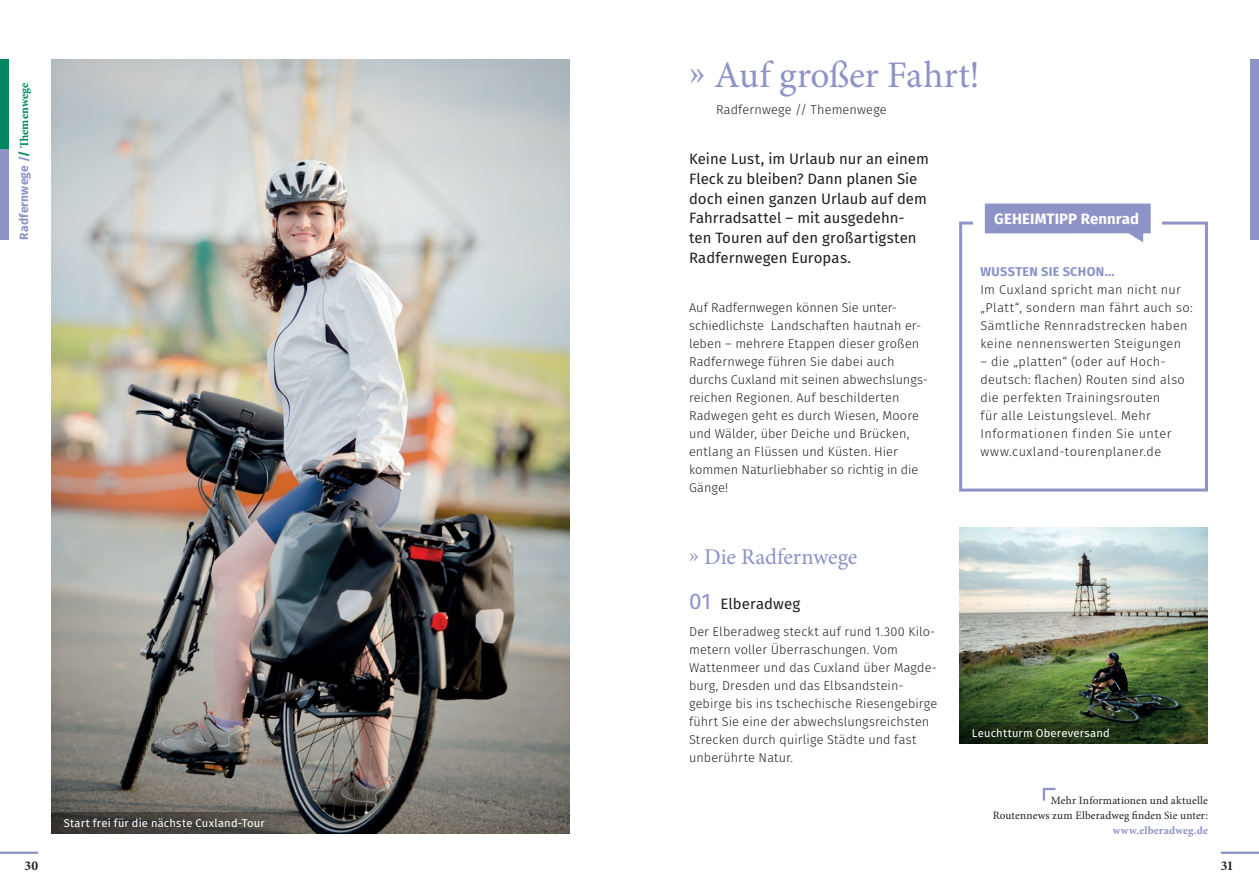
<style>
.page{position:relative;width:1259px;height:893px;background:#fff}
.page>*{position:absolute;margin:0;border:0;box-sizing:border-box;transform-origin:0 0}
.t1{font:37.5px "Minion Pro";color:#8d92c7}
.t2{font:22.5px "Minion Pro";letter-spacing:-.01em;color:#8d92c7}
.t3{font:15px/19.8px "Fira Sans";letter-spacing:.005em;color:#231f20}
.t4{font:700 15px "Fira Sans";letter-spacing:.005em;color:#fff}
.t5{font:700 13.5px "Minion Pro";color:#231f20}
.t6{font:300 12.75px/18px "Fira Sans";letter-spacing:.015em;color:#231f20}
.t7{font:700 12.75px "Fira Sans";letter-spacing:.025em;color:#8d92c7}
.t8{font:700 12px "Fira Sans";letter-spacing:.015em;color:#8d92c7}
.t9{font:11.25px/15px "Minion Pro";letter-spacing:.01em;color:#231f20;text-align:right}
.t10{font:11.25px "Fira Sans";letter-spacing:.02em;color:#fff}
.t11{font:700 11.25px "Minion Pro";letter-spacing:.015em;color:#8d92c7}
.s1{color:#008561}
.s2{font-family:"Minion Pro";color:#008561}
.s3{font-size:22.5px;color:#8d92c7}
</style>
<div class="page">
<div style="left:0;top:149px;width:9px;height:91px;background:#8d92c7"></div>
<div style="left:1250px;top:60px;width:9px;height:180px;background:#8d92c7"></div>
<hr style="left:0;top:852px;width:38px;height:2px;background:#8d92c7">
<hr style="left:1220px;top:852px;width:39px;height:2px;background:#8d92c7">
<img style="left:51px;top:59px;width:519px;height:775px">
<img style="left:959px;top:528px;width:249px;height:216px">
<svg style="left:959px;top:722px;width:180px;height:22px;background:#1c2e14"></svg>
<svg style="left:51px;top:812px;width:276px;height:22px;background:#464440"></svg>
<div style="left:959px;top:222px;width:249px;height:270px;border:3px solid #8d92c7"></div>
<div style="left:973px;top:204px;width:188px;height:29px;background:#fff"></div>
<svg style="left:985px;top:204px;width:165px;height:38px"></svg>
<svg style="left:1042px;top:787px;width:14px;height:14px"></svg>
<div style="left:0;top:60px;width:9px;height:89px;background:#008561"></div>
<p class="t8" style="left:14px;top:240px;width:158px;rotate:-90deg">Radfernwege /<span class="s1">/</span> <span class="s2">Themenwege</span></p>
<p class="t10" style="left:64px;top:815px;width:203px">Start frei für die nächste Cuxland-Tour</p>
<h1 class="t1" style="left:689px;top:50px;width:292px">» Auf großer Fahrt!</h1>
<p class="t6" style="left:716px;top:100px;width:172px">Radfernwege // Themenwege</p>
<p class="t3" style="left:689px;top:148px;width:241px">Keine Lust, im Urlaub nur an einem<br>Fleck zu bleiben? Dann planen Sie doch einen ganzen Urlaub auf dem<br>Fahrradsattel – mit ausgedehn&shy;ten Touren auf den großartigsten<br>Radfernwegen Europas.</p>
<p class="t6" style="left:689px;top:298px;width:240px">Auf Radfernwegen können Sie unter&shy;schiedlichste Landschaften hautnah er&shy;leben – mehrere Etappen dieser großen Radfernwege führen Sie dabei auch durchs Cuxland mit seinen abwechslungs&shy;reichen Regionen. Auf beschilderten Radwegen geht es durch Wiesen, Moore und Wälder, über Deiche und Brücken, entlang an Flüssen und Küsten. Hier kommen Naturliebhaber so richtig in die Gänge!</p>
<h2 class="t2" style="left:689px;top:541px;width:170px">» Die Radfernwege</h2>
<p class="t3" style="left:689px;top:593px;width:113px"><span class="s3">01</span> Elberadweg</p>
<p class="t6" style="left:689px;top:622px;width:250px">Der Elberadweg steckt auf rund 1.300 Kilo&shy;metern voller Überraschungen. Vom Wattenmeer und das Cuxland über Magde&shy;burg, Dresden und das Elbsandstein&shy;gebirge bis ins tschechische Riesengebirge führt Sie eine der abwechslungsreichsten Strecken durch quirlige Städte und fast unberührte Natur.</p>
<p class="t4" style="left:994px;top:206px;width:146px">GEHEIMTIPP Rennrad</p>
<p class="t7" style="left:980px;top:260px;width:136px">WUSSTEN SIE SCHON...</p>
<p class="t6" style="left:980px;top:280px;width:214px">Im Cuxland spricht man nicht nur „Platt“, sondern man fährt auch so:<br>Sämtliche Rennradstrecken haben keine nennenswerten Steigungen</p>
<p class="t6" style="left:980px;top:352px;width:206px">– die „platten“ (oder auf Hoch&shy;deutsch: flachen) Routen sind also die perfekten Trainingsrouten<br>für alle Leistungslevel. Mehr<br>Informationen finden Sie unter www.cuxland-tourenplaner.de</p>
<p class="t10" style="left:972px;top:725px;width:139px">Leuchtturm Obereversand</p>
<p class="t9" style="left:992px;top:792px;width:217px">Mehr Informationen und aktuelle<br>Routennews zum Elberadweg finden Sie unter:</p>
<p class="t11" style="left:1112px;top:822px;width:97px">www.elberadweg.de</p>
<p class="t5" style="left:25px;top:856px;width:15px">30</p>
<p class="t5" style="left:1220px;top:856px;width:14px">31</p>
</div>
